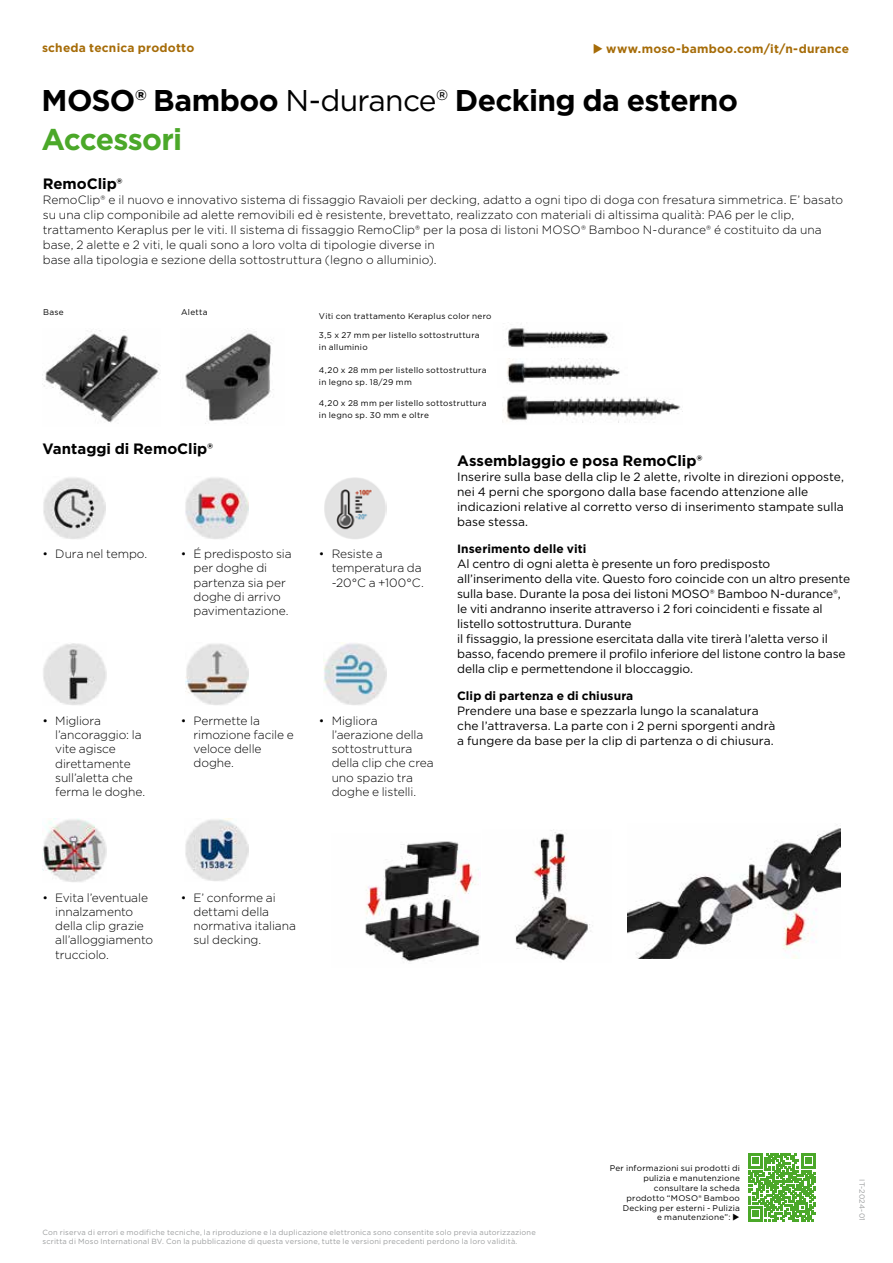
<style>
.page{position:relative;width:893px;height:1263px;background:#fff}
.page>*{position:absolute;margin:0;border:0;box-sizing:border-box;transform-origin:0 0}
.t1{font:700 30px/39px "Gotham";letter-spacing:-.025em;color:#000}
.t2{font:700 15px "Gotham";color:#000}
.t3{font:300 12px/14.2px "Gotham";letter-spacing:-.005em;color:#000}
.t4{font:12px/15px "Gotham";letter-spacing:-.005em;color:#000}
.t5{font:700 12px "Gotham";letter-spacing:.02em;color:#a66c08}
.t6{font:700 12px "Gotham";letter-spacing:.01em;color:#000}
.t7{font:8.25px/9.9px "Gotham";letter-spacing:.03em;color:#000}
.t8{font:7.5px/9px "Gotham";letter-spacing:.02em;color:#9c9e9f}
.s1{font-weight:400}
.s2{color:#4ba829}
</style>
<div class="page">
<img style="left:515px;top:829px;width:78px;height:132px">
<img style="left:365px;top:841px;width:115px;height:121px">
<img style="left:628px;top:828px;width:212px;height:131px">
<img style="left:44px;top:330px;width:115px;height:93px">
<img style="left:182px;top:328px;width:92px;height:96px">
<img style="left:505px;top:328px;width:104px;height:20px">
<img style="left:507px;top:358px;width:113px;height:26px">
<img style="left:503px;top:395px;width:180px;height:28px">
<img style="left:43px;top:477px;width:63px;height:62px">
<img style="left:43px;top:643px;width:63px;height:62px">
<img style="left:43px;top:819px;width:63px;height:63px">
<img style="left:185px;top:477px;width:63px;height:62px">
<img style="left:185px;top:643px;width:63px;height:62px">
<img style="left:185px;top:819px;width:63px;height:62px">
<img style="left:324px;top:477px;width:63px;height:62px">
<img style="left:323px;top:642px;width:63px;height:63px">
<svg style="left:748px;top:1154px;width:67px;height:67px"></svg>
<p class="t5" style="left:593px;top:40px;width:258px">◆ www.moso-bamboo.com/it/n-durance</p>
<h1 class="t1" style="left:42px;top:81px;width:698px">MOSO® Bamboo <span class="s1">N-durance®</span> Decking da esterno<br><span class="s2">Accessori</span></h1>
<p class="t5" style="left:42px;top:40px;width:154px">scheda tecnica prodotto</p>
<p class="t2" style="left:43px;top:174px;width:81px">RemoClip®</p>
<p class="t3" style="left:43px;top:192px;width:802px;line-height:15px">RemoClip® e il nuovo e innovativo sistema di fissaggio Ravaioli per decking, adatto a ogni tipo di doga con fresatura simmetrica. E’ basato su una clip componibile ad alette removibili ed è resistente, brevettato, realizzato con materiali di altissima qualità: PA6 per le clip, trattamento Keraplus per le viti. Il sistema di fissaggio RemoClip® per la posa di listoni MOSO® Bamboo N-durance® é costituito da una base, 2 alette e 2 viti, le quali sono a loro volta di tipologie diverse in<br>base alla tipologia e sezione della sottostruttura (legno o alluminio).</p>
<p class="t7" style="left:43px;top:307px;width:22px">Base</p>
<p class="t7" style="left:181px;top:307px;width:28px">Aletta</p>
<p class="t7" style="left:319px;top:311px;width:174px">Viti con trattamento Keraplus color nero</p>
<p class="t7" style="left:319px;top:329px;width:162px;line-height:12px">3,5 x 27 mm per listello sottostruttura in alluminio</p>
<p class="t7" style="left:319px;top:363px;width:169px;line-height:12px">4,20 x 28 mm per listello sottostruttura in legno sp. 18/29 mm</p>
<p class="t7" style="left:319px;top:397px;width:169px;line-height:12px">4,20 x 28 mm per listello sottostruttura in legno sp. 30 mm e oltre</p>
<p class="t2" style="left:42px;top:439px;width:172px">Vantaggi di RemoClip®</p>
<p class="t3" style="left:43px;top:546px;width:106px">• Dura nel tempo.</p>
<p class="t3" style="left:193px;top:546px;width:100px;text-indent:-13px">• É predisposto sia per doghe di partenza sia per doghe di arrivo pavimentazione.</p>
<p class="t3" style="left:332px;top:546px;width:94px;text-indent:-13px">• Resiste a temperatura da -20°C a +100°C.</p>
<p class="t3" style="left:55px;top:713px;width:91px;text-indent:-13px">• Migliora l’ancoraggio: la vite agisce direttamente sull’aletta che ferma le doghe.</p>
<p class="t3" style="left:193px;top:713px;width:102px;text-indent:-13px">• Permette la rimozione facile e veloce delle doghe.</p>
<p class="t3" style="left:332px;top:713px;width:104px;text-indent:-13px">• Migliora l’aerazione della sottostruttura della clip che crea uno spazio tra doghe e listelli.</p>
<p class="t2" style="left:457px;top:451px;width:247px">Assemblaggio e posa RemoClip®</p>
<p class="t4" style="left:457px;top:469px;width:388px">Inserire sulla base della clip le 2 alette, rivolte in direzioni opposte, nei 4 perni che sporgono dalla base facendo attenzione alle indicazioni relative al corretto verso di inserimento stampate sulla base stessa.</p>
<p class="t6" style="left:457px;top:541px;width:131px">Inserimento delle viti</p>
<p class="t4" style="left:457px;top:556px;width:394px">Al centro di ogni aletta è presente un foro predisposto all’inserimento della vite. Questo foro coincide con un altro presente sulla base. Durante la posa dei listoni MOSO® Bamboo N-durance®, le viti andranno inserite attraverso i 2 fori coincidenti e fissate al listello sottostruttura. Durante<br>il fissaggio, la pressione esercitata dalla vite tirerà l’aletta verso il basso, facendo premere il profilo inferiore del listone contro la base della clip e permettendone il bloccaggio.</p>
<p class="t6" style="left:457px;top:688px;width:178px">Clip di partenza e di chiusura</p>
<p class="t4" style="left:457px;top:703px;width:320px">Prendere una base e spezzarla lungo la scanalatura che l’attraversa. La parte con i 2 perni sporgenti andrà a fungere da base per la clip di partenza o di chiusura.</p>
<p class="t3" style="left:55px;top:890px;width:99px;text-indent:-13px">• Evita l’eventuale innalzamento della clip grazie all’alloggiamento trucciolo.</p>
<p class="t3" style="left:193px;top:890px;width:104px;text-indent:-13px">• E’ conforme ai dettami della normativa italiana sul decking.</p>
<p class="t8" style="left:43px;top:1228px;width:495px">Con riserva di errori e modifiche tecniche, la riproduzione e la duplicazione elettronica sono consentite solo previa autorizzazione scritta di Moso International BV. Con la pubblicazione di questa versione, tutte le versioni precedenti perdono la loro validità.</p>
<p class="t7" style="left:610px;top:1163px;width:132px;text-align:right">Per informazioni sui prodotti di pulizia e manutenzione consultare la scheda<br>prodotto “MOSO® Bamboo<br>Decking per esterni - Pulizia<br>e manutenzione”: ◆</p>
<p class="t8" style="left:867px;top:1179px;width:43px;rotate:90deg">IT-2024-01</p>
</div>
